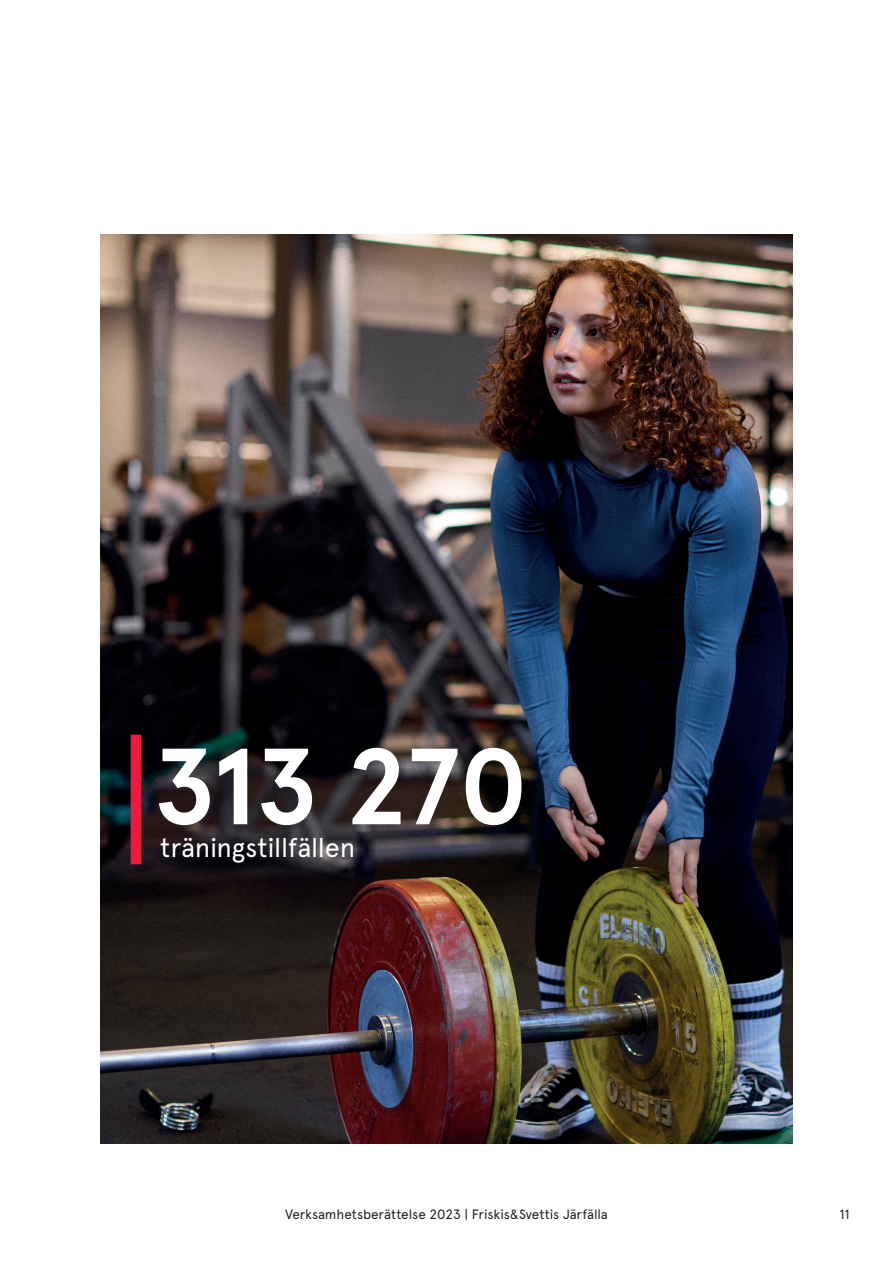
<style>
.page{position:relative;width:893px;height:1263px;background:#fff}
.page>*{position:absolute;margin:0;border:0;box-sizing:border-box;transform-origin:0 0}
.t1{font:700 108px "Apercu";letter-spacing:-.015em;color:#fff}
.t2{font:27px "Apercu";letter-spacing:-.01em;color:#fff}
.t3{font:13.5px "Apercu";letter-spacing:-.01em;color:#231f20}
</style>
<div class="page">
<img style="left:100px;top:234px;width:692px;height:910px">
<div style="left:131px;top:735px;width:10px;height:129px;background:#ed1a40"></div>
<h1 class="t1" style="left:153px;top:721px;width:377px">313 270</h1>
<h2 class="t2" style="left:160px;top:831px;width:197px">träningstillfällen</h2>
<p class="t3" style="left:285px;top:1206px;width:324px">Verksamhetsberättelse 2023 | Friskis&amp;Svettis Järfälla</p>
<p class="t3" style="left:839px;top:1206px;width:11px">11</p>
</div>
